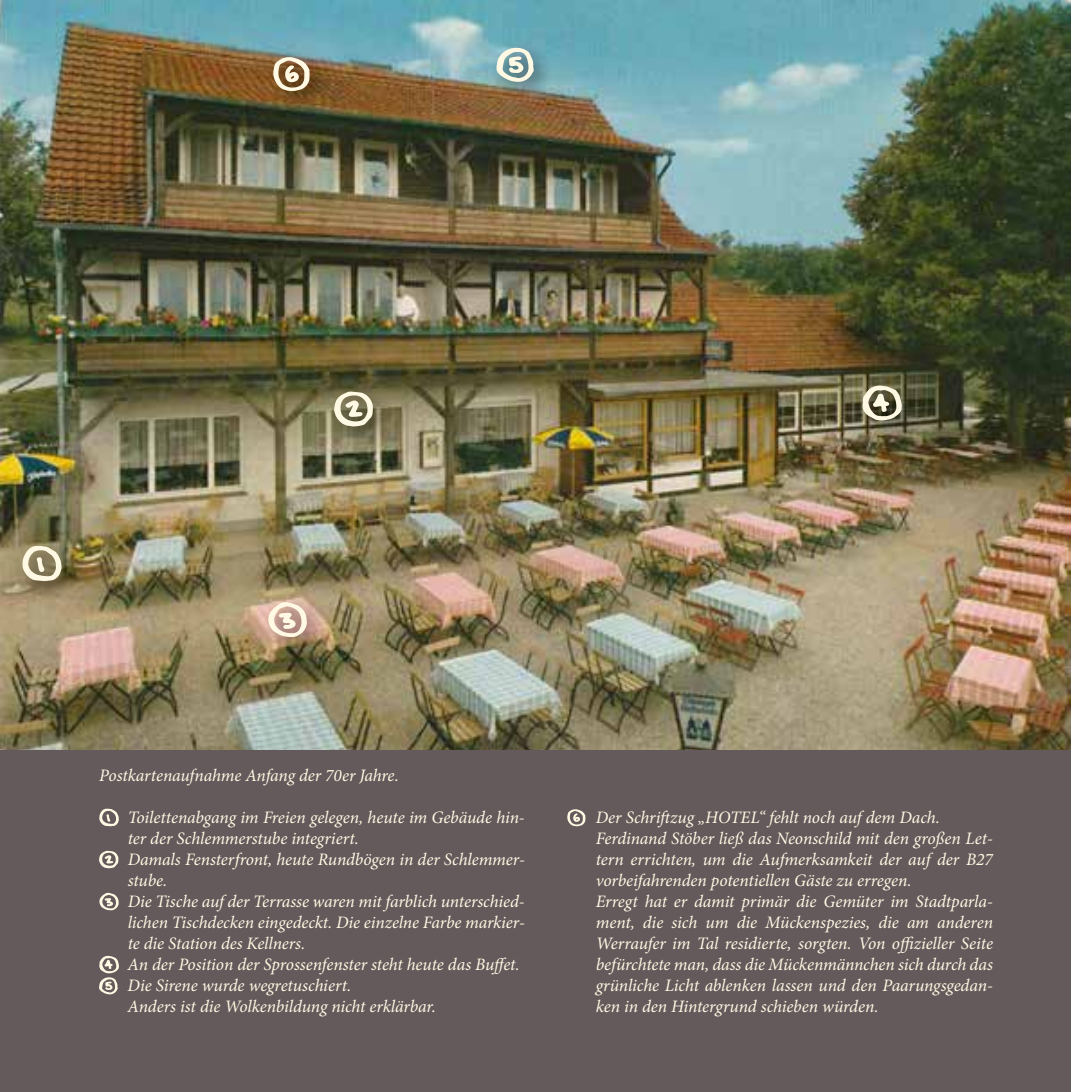
<style>
.page{position:relative;width:1071px;height:1092px;background:#fff}
.page>*{position:absolute;margin:0;border:0;box-sizing:border-box;transform-origin:0 0}
.t1{font:120px "Circle Caps";color:#fff9e3}
.t2{font:60px "Circle Caps";color:#fff9e3}
.t3{font:italic 17.5px/21px "Minion Pro";letter-spacing:-.005em;color:#fff9e3}
</style>
<div class="page">
<div style="left:0;top:0;width:1070px;height:1091px;background:#64595b"></div>
<img style="left:0;top:0;width:1070px;height:749px">
<div style="left:328px;top:386px;width:65px;height:60px;background:#000;opacity:.5"></div>
<div style="left:16px;top:539px;width:66px;height:62px;background:#000;opacity:.5"></div>
<div style="left:262px;top:595px;width:64px;height:62px;background:#000;opacity:.5"></div>
<div style="left:856px;top:380px;width:65px;height:60px;background:#000;opacity:.5"></div>
<div style="left:490px;top:41px;width:63px;height:61px;background:#000;opacity:.5"></div>
<div style="left:267px;top:51px;width:63px;height:60px;background:#000;opacity:.5"></div>
<h1 class="t1" style="left:273px;top:-28px;width:37px">6</h1>
<h1 class="t1" style="left:497px;top:-37px;width:38px">5</h1>
<h1 class="t1" style="left:22px;top:462px;width:40px">1</h1>
<h1 class="t1" style="left:334px;top:308px;width:39px">2</h1>
<h1 class="t1" style="left:268px;top:518px;width:40px">3</h1>
<h1 class="t1" style="left:862px;top:302px;width:41px">4</h1>
<p class="t3" style="left:99px;top:764px;width:301px">Postkartenaufnahme Anfang der 70er Jahre.</p>
<h2 class="t2" style="left:99px;top:766px;width:21px">1</h2>
<p class="t3" style="left:128px;top:806px;width:398px">Toilettenabgang im Freien gelegen, heute im Gebäude hin&shy;ter der Schlemmerstube integriert.</p>
<h2 class="t2" style="left:99px;top:808px;width:20px">2</h2>
<p class="t3" style="left:128px;top:848px;width:398px">Damals Fensterfront, heute Rundbögen in der Schlemmer&shy;stube.</p>
<h2 class="t2" style="left:99px;top:850px;width:21px">3</h2>
<p class="t3" style="left:128px;top:890px;width:398px;text-align:justify">Die Tische auf der Terrasse waren mit farblich unterschied&shy;lichen Tischdecken eingedeckt. Die einzelne Farbe markier&shy;te die Station des Kellners.</p>
<h2 class="t2" style="left:99px;top:913px;width:21px">4</h2>
<p class="t3" style="left:128px;top:953px;width:393px">An der Position der Sprossenfenster steht heute das Buffet.</p>
<h2 class="t2" style="left:99px;top:934px;width:20px">5</h2>
<p class="t3" style="left:128px;top:974px;width:309px">Die Sirene wurde wegretuschiert.<br>Anders ist die Wolkenbildung nicht erklärbar.</p>
<h2 class="t2" style="left:567px;top:766px;width:19px">6</h2>
<p class="t3" style="left:595px;top:806px;width:398px">Der Schriftzug „HOTEL“ fehlt noch auf dem Dach.<br>Ferdinand Stöber ließ das Neonschild mit den großen Let&shy;tern errichten, um die Aufmerksamkeit der auf der B27 vorbeifahrenden potentiellen Gäste zu erregen.<br>Erregt hat er damit primär die Gemüter im Stadtparla&shy;ment, die sich um die Mückenspezies, die am anderen Werraufer im Tal residierte, sorgten. Von offizieller Seite befürchtete man, dass die Mückenmännchen sich durch das grünliche Licht ablenken lassen und den Paarungsgedan&shy;ken in den Hintergrund schieben würden.</p>
</div>
